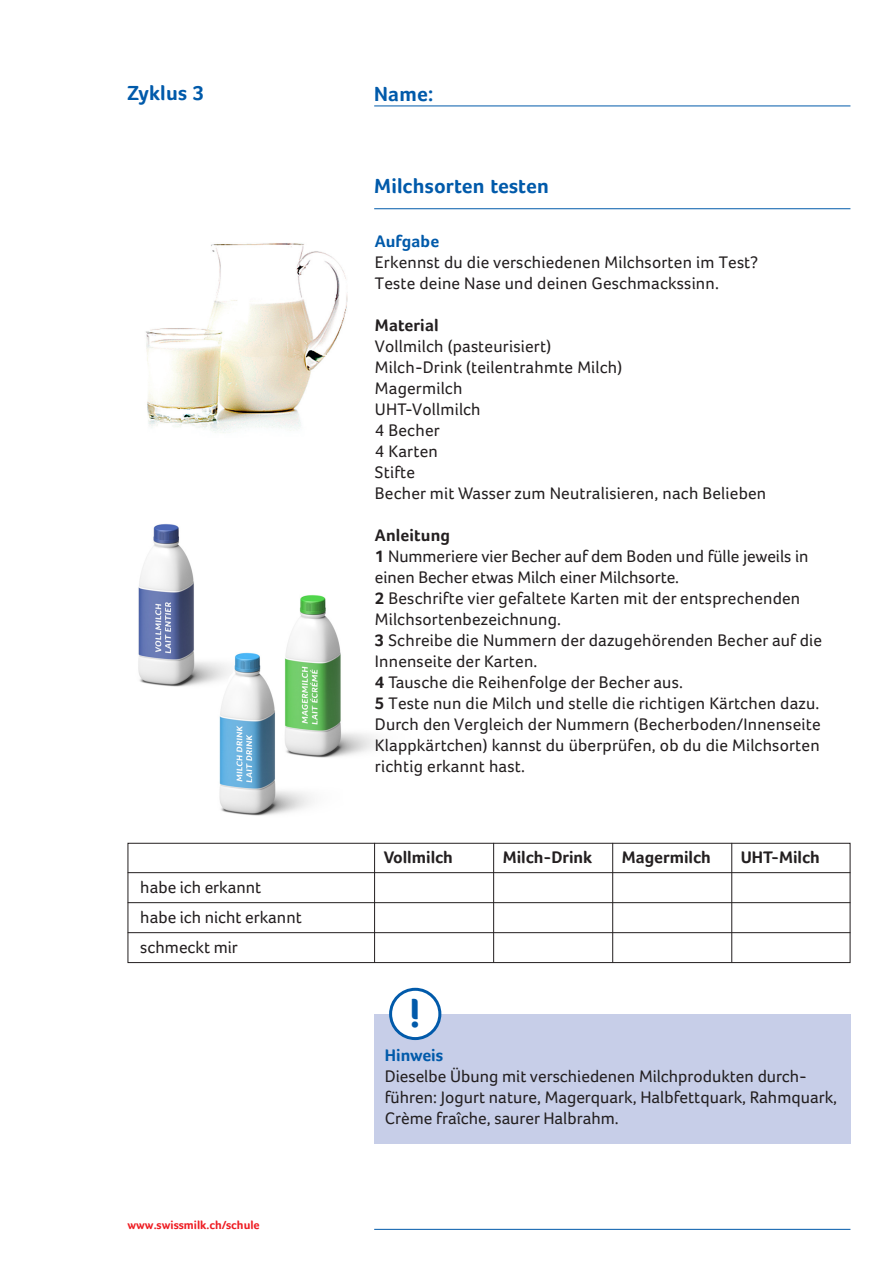
<style>
.page{position:relative;width:893px;height:1263px;background:#fff}
.page>*{position:absolute;margin:0;border:0;box-sizing:border-box;transform-origin:0 0}
.t1{font:700 42px "Foco";color:#015aaa}
.t2{font:700 21px "Foco";letter-spacing:.01em;color:#015aaa}
.t3{font:17.25px/21px "Foco";letter-spacing:.01em;color:#231f20}
.t4{font:700 17.25px "Foco";color:#231f20}
.t5{font:700 17.25px "Foco";color:#015aaa}
.t6{font:700 12px "Foco";color:#ee1d23}
.s1{font-weight:700}
</style>
<div class="page">
<hr style="left:374px;top:106px;width:476px;height:1px;background:#015aaa">
<hr style="left:374px;top:1229px;width:476px;height:1px;background:#015aaa">
<hr style="left:374px;top:208px;width:476px;height:1px;background:#015aaa">
<img style="left:138px;top:524px;width:56px;height:163px">
<img style="left:194px;top:652px;width:118px;height:164px">
<img style="left:281px;top:595px;width:97px;height:176px">
<img style="left:145px;top:243px;width:203px;height:190px">
<div style="left:374px;top:1014px;width:476px;height:130px;background:#c7cee8"></div>
<div style="left:391px;top:989px;width:49px;height:49px;background:#fff;border-radius:50%"></div>
<div style="left:389px;top:988px;width:52px;height:52px;border:3px solid #015aaa;border-radius:50%"></div>
<div style="left:128px;top:843px;width:722px;height:120px;border:1px solid #231f20"></div>
<hr style="left:128px;top:872px;width:722px;height:1px;background:#231f20">
<hr style="left:128px;top:902px;width:722px;height:1px;background:#231f20">
<hr style="left:128px;top:932px;width:722px;height:1px;background:#231f20">
<hr style="left:374px;top:843px;width:1px;height:120px;background:#231f20">
<hr style="left:493px;top:843px;width:1px;height:119px;background:#231f20">
<hr style="left:612px;top:843px;width:1px;height:120px;background:#231f20">
<hr style="left:731px;top:843px;width:1px;height:119px;background:#231f20">
<p class="t2" style="left:128px;top:80px;width:78px">Zyklus 3</p>
<p class="t2" style="left:374px;top:82px;width:61px">Name:</p>
<p class="t2" style="left:374px;top:174px;width:176px">Milchsorten testen</p>
<p class="t5" style="left:375px;top:231px;width:66px">Aufgabe</p>
<p class="t3" style="left:375px;top:252px;width:385px">Erkennst du die verschiedenen Milchsorten im Test?</p>
<p class="t3" style="left:375px;top:273px;width:345px">Teste deine Nase und deinen Geschmackssinn.</p>
<p class="t4" style="left:375px;top:315px;width:65px">Material</p>
<p class="t3" style="left:375px;top:336px;width:178px">Vollmilch (pasteurisiert)</p>
<p class="t3" style="left:375px;top:357px;width:249px">Milch-Drink (teilentrahmte Milch)</p>
<p class="t3" style="left:375px;top:378px;width:89px">Magermilch</p>
<p class="t3" style="left:375px;top:399px;width:107px">UHT-Vollmilch</p>
<p class="t3" style="left:375px;top:420px;width:66px">4 Becher</p>
<p class="t3" style="left:375px;top:441px;width:64px">4 Karten</p>
<p class="t3" style="left:375px;top:462px;width:42px">Stifte</p>
<p class="t3" style="left:375px;top:483px;width:393px">Becher mit Wasser zum Neutralisieren, nach Belieben</p>
<p class="t4" style="left:375px;top:525px;width:77px">Anleitung</p>
<p class="t3" style="left:375px;top:546px;width:435px"><span class="s1">1</span> Nummeriere vier Becher auf dem Boden und fülle jeweils in einen Becher etwas Milch einer Milchsorte.</p>
<p class="t3" style="left:375px;top:588px;width:427px"><span class="s1">2</span> Beschrifte vier gefaltete Karten mit der entsprechenden<br>Milchsortenbezeichnung.</p>
<p class="t3" style="left:375px;top:630px;width:449px"><span class="s1">3</span> Schreibe die Nummern der dazugehörenden Becher auf die<br>Innenseite der Karten.</p>
<p class="t3" style="left:375px;top:672px;width:310px"><span class="s1">4</span> Tausche die Reihenfolge der Becher aus.</p>
<p class="t3" style="left:375px;top:693px;width:447px;text-align:justify"><span class="s1">5</span> Teste nun die Milch und stelle die richtigen Kärtchen dazu.<br>Durch den Vergleich der Nummern (Becherboden/Innenseite Klappkärtchen) kannst du überprüfen, ob du die Milchsorten</p>
<p class="t3" style="left:375px;top:756px;width:151px">richtig erkannt hast.</p>
<p class="t3" style="left:140px;top:876px;width:123px">habe ich erkannt</p>
<p class="t3" style="left:140px;top:906px;width:163px">habe ich nicht erkannt</p>
<p class="t3" style="left:140px;top:936px;width:99px">schmeckt mir</p>
<p class="t6" style="left:128px;top:1218px;width:134px">www.swissmilk.ch/schule</p>
<p class="t4" style="left:384px;top:847px;width:71px">Vollmilch</p>
<p class="t4" style="left:503px;top:847px;width:91px">Milch-Drink</p>
<p class="t4" style="left:622px;top:847px;width:90px">Magermilch</p>
<p class="t4" style="left:741px;top:847px;width:81px">UHT-Milch</p>
<p class="t1" style="left:409px;top:988px;width:13px">!</p>
<p class="t5" style="left:385px;top:1044px;width:60px">Hinweis</p>
<p class="t3" style="left:385px;top:1065px;width:454px">Dieselbe Übung mit verschiedenen Milchprodukten durch&shy;führen: Jogurt nature, Magerquark, Halbfettquark, Rahmquark,<br>Crème fraîche, saurer Halbrahm.</p>
</div>
